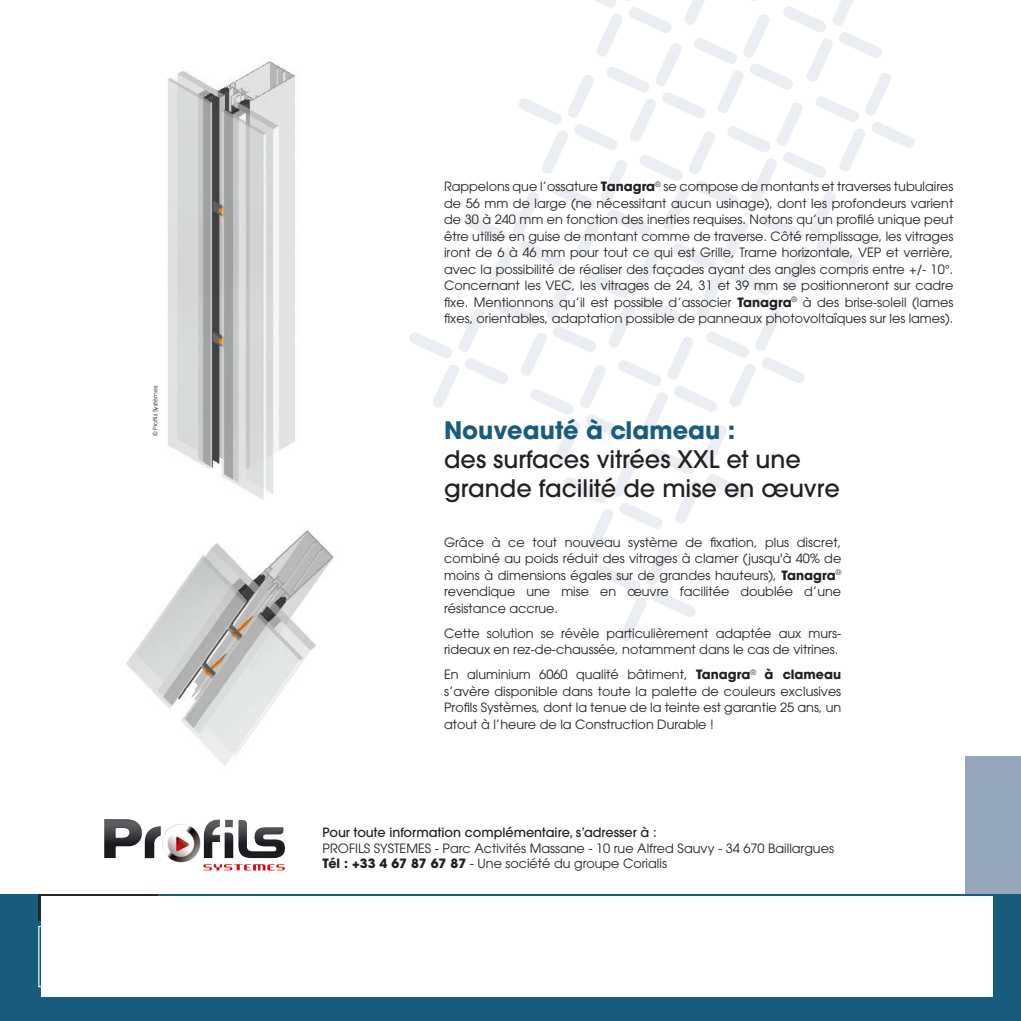
<style>
.page{position:relative;width:1021px;height:1021px;background:#fff}
.page>*{position:absolute;margin:0;border:0;box-sizing:border-box;transform-origin:0 0}
.t1{font:500 24px/28.8px "ITC Avant Garde Pro";color:#231f20}
.t2{font:12.75px/16.5px "ITC Avant Garde Pro";color:#231f20;text-align:justify}
.t3{font:500 12.75px "ITC Avant Garde Pro";color:#231f20}
.t4{font:6px "ITC Avant Garde Pro";color:#231f20}
.s1{font-weight:700}
.s2{font-weight:700;color:#175c7d}
</style>
<div class="page">
<div style="left:965px;top:756px;width:55px;height:263px;background:#95a6ba"></div>
<svg style="left:409px;top:0;width:506px;height:641px"></svg>
<div style="left:0;top:894px;width:1020px;height:126px;background:#175c7d"></div>
<img style="left:104px;top:819px;width:181px;height:51px">
<img style="left:167px;top:60px;width:129px;height:440px">
<img style="left:126px;top:530px;width:208px;height:236px">
<div style="left:38px;top:894px;width:120px;height:27px;background:#22272a"></div>
<div style="left:41px;top:896px;width:951px;height:101px;background:#fff"></div>
<p class="t4" style="left:152px;top:436px;width:51px;rotate:-90deg">© Profils Systèmes</p>
<p class="t2" style="left:444px;top:178px;width:511px">Rappelons que l’ossature <span class="s1">Tanagra</span><sup>®</sup> se compose de montants et traverses tubulaires de 56 mm de large (ne nécessitant aucun usinage), dont les profondeurs varient de 30 à 240 mm en fonction des inerties requises. Notons qu’un profilé unique peut être utilisé en guise de montant comme de traverse. Côté remplissage, les vitrages iront de 6 à 46 mm pour tout ce qui est Grille, Trame horizontale, VEP et verrière, avec la possibilité de réaliser des façades ayant des angles compris entre +/- 10°.<br>Concernant les VEC, les vitrages de 24, 31 et 39 mm se positionneront sur cadre fixe. Mentionnons qu’il est possible d’associer <span class="s1">Tanagra</span><sup>®</sup> à des brise-soleil (lames fixes, orientables, adaptation possible de panneaux photovoltaïques sur les lames).</p>
<p class="t1" style="left:444px;top:415px;width:397px"><span class="s2">Nouveauté à clameau :<br></span>des surfaces vitrées XXL et une grande facilité de mise en œuvre</p>
<p class="t2" style="left:444px;top:533px;width:398px">Grâce à ce tout nouveau système de fixation, plus discret, combiné au poids réduit des vitrages à clamer (jusqu'à 40% de moins à dimensions égales sur de grandes hauteurs), <span class="s1">Tanagra</span><sup>® </sup>revendique une mise en œuvre facilitée doublée d’une résistance accrue.</p>
<p class="t2" style="left:444px;top:624px;width:398px">Cette solution se révèle particulièrement adaptée aux murs&shy;rideaux en rez-de-chaussée, notamment dans le cas de vitrines.</p>
<p class="t2" style="left:444px;top:666px;width:398px">En aluminium 6060 qualité bâtiment, <span class="s1">Tanagra</span><sup>®</sup> <span class="s1">à clameau </span>s’avère disponible dans toute la palette de couleurs exclusives Profils Systèmes, dont la tenue de la teinte est garantie 25 ans, un atout à l’heure de la Construction Durable !</p>
<p class="t3" style="left:322px;top:824px;width:335px">Pour toute information complémentaire, s’adresser à :</p>
<p class="t2" style="left:322px;top:839px;width:513px">PROFILS SYSTEMES - Parc Activités Massane - 10 rue Alfred Sauvy - 34 670 Baillargues</p>
<p class="t2" style="left:322px;top:854px;width:346px"><span class="s1">Tél : +33 4 67 87 67 87</span> - Une société du groupe Corialis</p>
</div>
